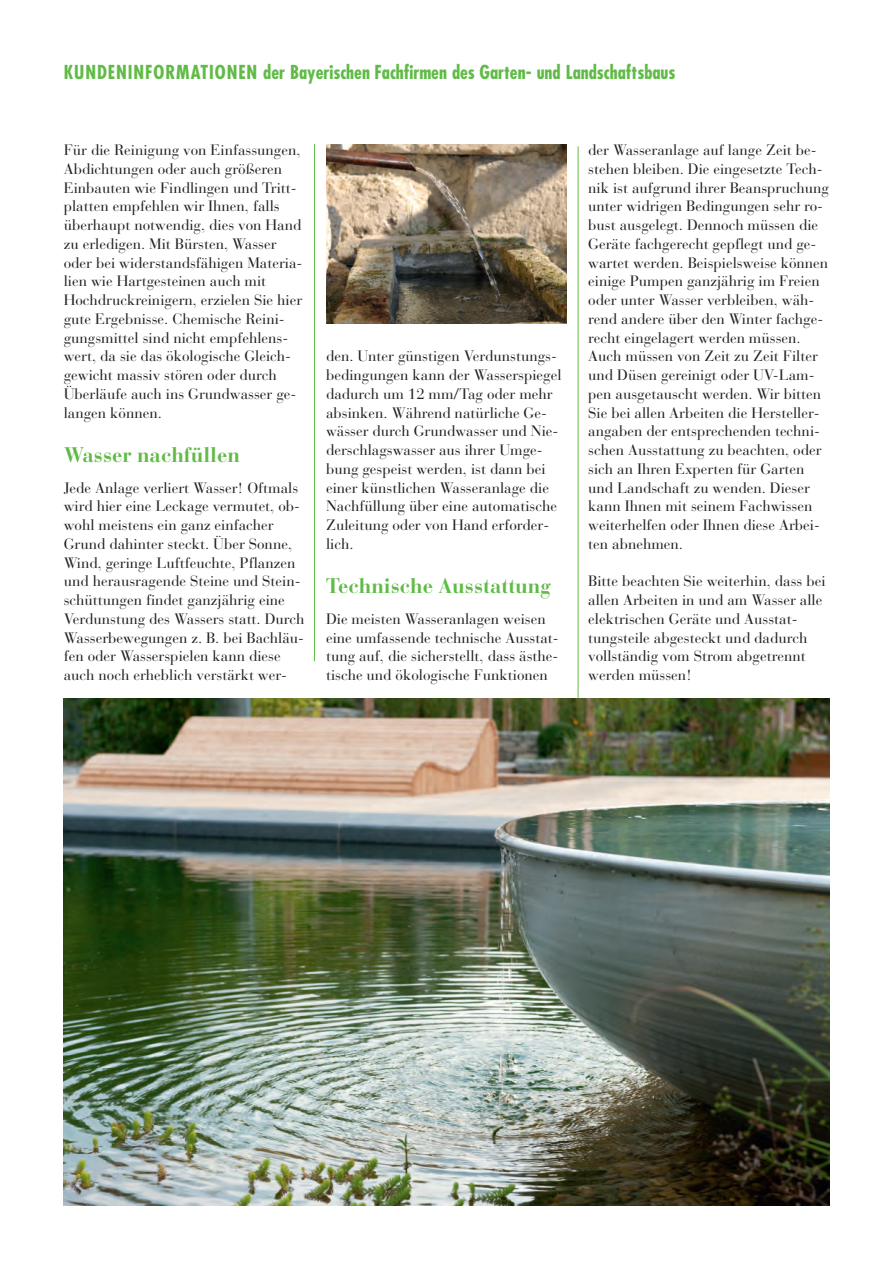
<style>
.page{position:relative;width:893px;height:1263px;background:#fff}
.page>*{position:absolute;margin:0;border:0;box-sizing:border-box;transform-origin:0 0}
.t1{font:700 21px "Bauer Bodoni";color:#60bb46}
.t2{font:700 condensed 18.75px "Futura";color:#60bb46}
.t3{font:15px/18.8px "Bauer Bodoni";color:#231f20}
</style>
<div class="page">
<hr style="left:578px;top:146px;width:1px;height:1059px;background:#60bb46">
<hr style="left:314px;top:144px;width:1px;height:517px;background:#60bb46">
<img style="left:326px;top:144px;width:241px;height:180px">
<img style="left:64px;top:699px;width:765px;height:506px">
<p class="t2" style="left:64px;top:64px;width:613px">KUNDENINFORMATIONEN der Bayerischen Fachfirmen des Garten- und Landschaftsbaus</p>
<p class="t3" style="left:64px;top:142px;width:240px">Für die Reinigung von Einfassungen, Abdichtungen oder auch größeren Einbauten wie Findlingen und Tritt&shy;platten empfehlen wir Ihnen, falls überhaupt notwendig, dies von Hand zu erledigen. Mit Bürsten, Wasser oder bei widerstandsfähigen Materia&shy;lien wie Hartgesteinen auch mit Hochdruckreinigern, erzielen Sie hier gute Ergebnisse. Chemische Reini&shy;gungsmittel sind nicht empfehlens&shy;wert, da sie das ökologische Gleich&shy;gewicht massiv stören oder durch Überläufe auch ins Grundwasser ge&shy;langen können.</p>
<h1 class="t1" style="left:64px;top:447px;width:178px">Wasser nachfüllen</h1>
<p class="t3" style="left:64px;top:480px;width:242px">Jede Anlage verliert Wasser! Oftmals wird hier eine Leckage vermutet, ob&shy;wohl meistens ein ganz einfacher Grund dahinter steckt. Über Sonne, Wind, geringe Luftfeuchte, Pflanzen und herausragende Steine und Stein&shy;schüttungen findet ganzjährig eine Verdunstung des Wassers statt. Durch Wasserbewegungen z. B. bei Bachläu&shy;fen oder Wasserspielen kann diese auch noch erheblich verstärkt wer-</p>
<p class="t3" style="left:326px;top:349px;width:237px">den. Unter günstigen Verdunstungs&shy;bedingungen kann der Wasserspiegel dadurch um 12 mm/Tag oder mehr absinken. Während natürliche Ge&shy;wässer durch Grundwasser und Nie&shy;derschlagswasser aus ihrer Umge&shy;bung gespeist werden, ist dann bei einer künstlichen Wasseranlage die<br>Nachfüllung über eine automatische<br>Zuleitung oder von Hand erforder&shy;lich.</p>
<h1 class="t1" style="left:326px;top:578px;width:226px">Technische Ausstattung</h1>
<p class="t3" style="left:326px;top:611px;width:234px">Die meisten Wasseranlagen weisen eine umfassende technische Ausstat&shy;tung auf, die sicherstellt, dass ästhe&shy;tische und ökologische Funktionen</p>
<p class="t3" style="left:588px;top:142px;width:242px">der Wasseranlage auf lange Zeit be&shy;stehen bleiben. Die eingesetzte Tech&shy;nik ist aufgrund ihrer Beanspruchung unter widrigen Bedingungen sehr ro&shy;bust ausgelegt. Dennoch müssen die Geräte fachgerecht gepflegt und ge&shy;wartet werden. Beispielsweise können einige Pumpen ganzjährig im Freien oder unter Wasser verbleiben, wäh&shy;rend andere über den Winter fachge&shy;recht eingelagert werden müssen.<br>Auch müssen von Zeit zu Zeit Filter und Düsen gereinigt oder UV-Lam&shy;pen ausgetauscht werden. Wir bitten Sie bei allen Arbeiten die Hersteller&shy;angaben der entsprechenden techni&shy;schen Ausstattung zu beachten, oder sich an Ihren Experten für Garten und Landschaft zu wenden. Dieser kann Ihnen mit seinem Fachwissen weiterhelfen oder Ihnen diese Arbei&shy;ten abnehmen.</p>
<p class="t3" style="left:588px;top:574px;width:239px">Bitte beachten Sie weiterhin, dass bei allen Arbeiten in und am Wasser alle elektrischen Geräte und Ausstat&shy;tungsteile abgesteckt und dadurch vollständig vom Strom abgetrennt werden müssen!</p>
</div>
